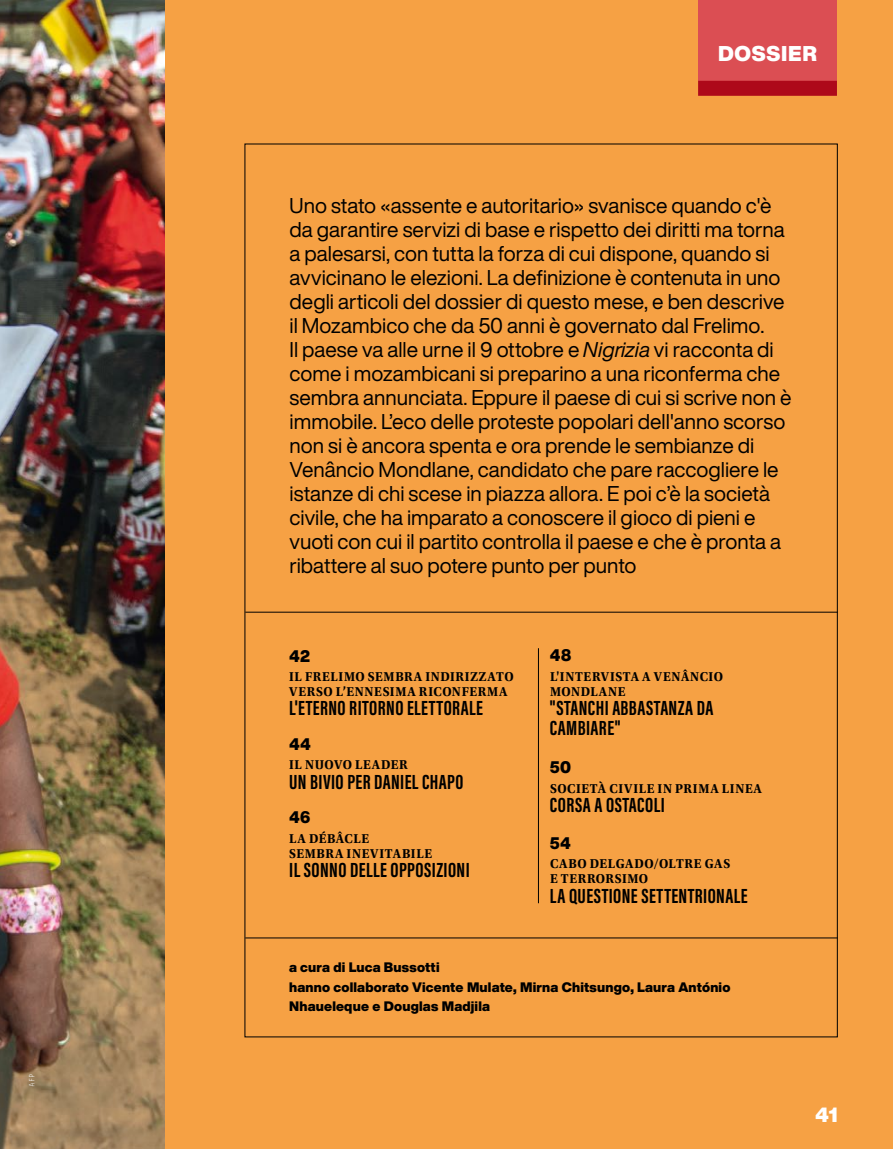
<style>
.page{position:relative;width:893px;height:1149px;background:#fff}
.page>*{position:absolute;margin:0;border:0;box-sizing:border-box;transform-origin:0 0}
.t1{font:21px/24px "Helvetica Now Display";color:#000}
.t2{font:700 21px/19.5px "Acumin Pro Extra Cond";letter-spacing:.02em;color:#000}
.t3{font:900 21px "Helvetica Now Display";letter-spacing:.035em;color:#fff}
.t4{font:900 20.25px "Helvetica Now Display";color:#fff}
.t5{font:900 16.5px "Helvetica Now Display";letter-spacing:.015em;color:#000;scale:.95 1}
.t6{font:700 13.5px/15px "Utopia Std";letter-spacing:.05em;color:#000;scale:.95 1}
.t7{font:900 13.5px/19.5px "Helvetica Now Display";letter-spacing:.015em;color:#000}
.t8{font:300 7.5px "Decima Mono";color:#fff}
.s1{font-style:italic}
</style>
<div class="page">
<img style="left:0;top:0;width:166px;height:1148px">
<div style="left:166px;top:0;width:727px;height:1148px;background:#f6a144"></div>
<hr style="left:245px;top:611px;width:593px;height:1px;background:#000">
<hr style="left:245px;top:937px;width:593px;height:1px;background:#000">
<hr style="left:538px;top:648px;width:1px;height:254px;background:#000">
<div style="left:698px;top:0;width:139px;height:81px;background:#db4e53"></div>
<div style="left:698px;top:81px;width:139px;height:15px;background:#ae091a"></div>
<p class="t8" style="left:28px;top:1086px;width:15px;rotate:-90deg">AFP</p>
<p class="t3" style="left:718px;top:39px;width:100px">DOSSIER</p>
<p class="t1" style="left:290px;top:193px;width:504px">Uno stato «assente e autoritario» svanisce quando c'è da garantire servizi di base e rispetto dei diritti ma torna a palesarsi, con tutta la forza di cui dispone, quando si avvicinano le elezioni. La definizione è contenuta in uno degli articoli del dossier di questo mese, e ben descrive il Mozambico che da 50 anni è governato dal Frelimo.<br>Il paese va alle urne il 9 ottobre e <span class="s1">Nigrizia</span> vi racconta di come i mozambicani si preparino a una riconferma che sembra annunciata. Eppure il paese di cui si scrive non è immobile. L’eco delle proteste popolari dell'anno scorso non si è ancora spenta e ora prende le sembianze di Venâncio Mondlane, candidato che pare raccogliere le istanze di chi scese in piazza allora. E poi c’è la società civile, che ha imparato a conoscere il gioco di pieni e vuoti con cui il partito controlla il paese e che è pronta a ribattere al suo potere punto per punto</p>
<p class="t5" style="left:289px;top:644px;width:24px">42</p>
<p class="t6" style="left:289px;top:668px;width:238px">IL FRELIMO SEMBRA INDIRIZZATO<br>VERSO L’ENNESIMA RICONFERMA</p>
<p class="t2" style="left:289px;top:698px;width:195px">L'ETERNO RITORNO ELETTORALE</p>
<p class="t5" style="left:289px;top:732px;width:24px">44</p>
<p class="t6" style="left:289px;top:757px;width:126px">IL NUOVO LEADER</p>
<p class="t2" style="left:289px;top:771px;width:176px">UN BIVIO PER DANIEL CHAP0</p>
<p class="t5" style="left:289px;top:805px;width:24px">46</p>
<p class="t6" style="left:289px;top:830px;width:152px">LA DÉBÂCLE<br>SEMBRA INEVITABILE</p>
<p class="t2" style="left:289px;top:859px;width:182px">IL SONNO DELLE OPPOSIZIONI</p>
<p class="t5" style="left:550px;top:643px;width:24px">48</p>
<p class="t6" style="left:550px;top:668px;width:184px">L'INTERVISTA A VENÂNCIO<br>MONDLANE</p>
<p class="t2" style="left:550px;top:697px;width:165px">"STANCHI ABBASTANZA DA<br>CAMBIARE"</p>
<p class="t5" style="left:550px;top:755px;width:24px">50</p>
<p class="t6" style="left:550px;top:780px;width:225px">SOCIETÀ CIVILE IN PRIMA LINEA</p>
<p class="t2" style="left:550px;top:794px;width:116px">CORSA A OSTACOLI</p>
<p class="t5" style="left:550px;top:831px;width:24px">54</p>
<p class="t6" style="left:550px;top:856px;width:191px">CABO DELGADO/OLTRE GAS<br>E TERRORSIMO</p>
<p class="t2" style="left:550px;top:885px;width:199px">LA QUESTIONE SETTENTRIONALE</p>
<p class="t7" style="left:289px;top:957px;width:443px">a cura di Luca Bussotti<br>hanno collaborato Vicente Mulate, Mirna Chitsungo, Laura António<br>Nhaueleque e Douglas Madjila</p>
<p class="t4" style="left:815px;top:1100px;width:24px">41</p>
</div>
